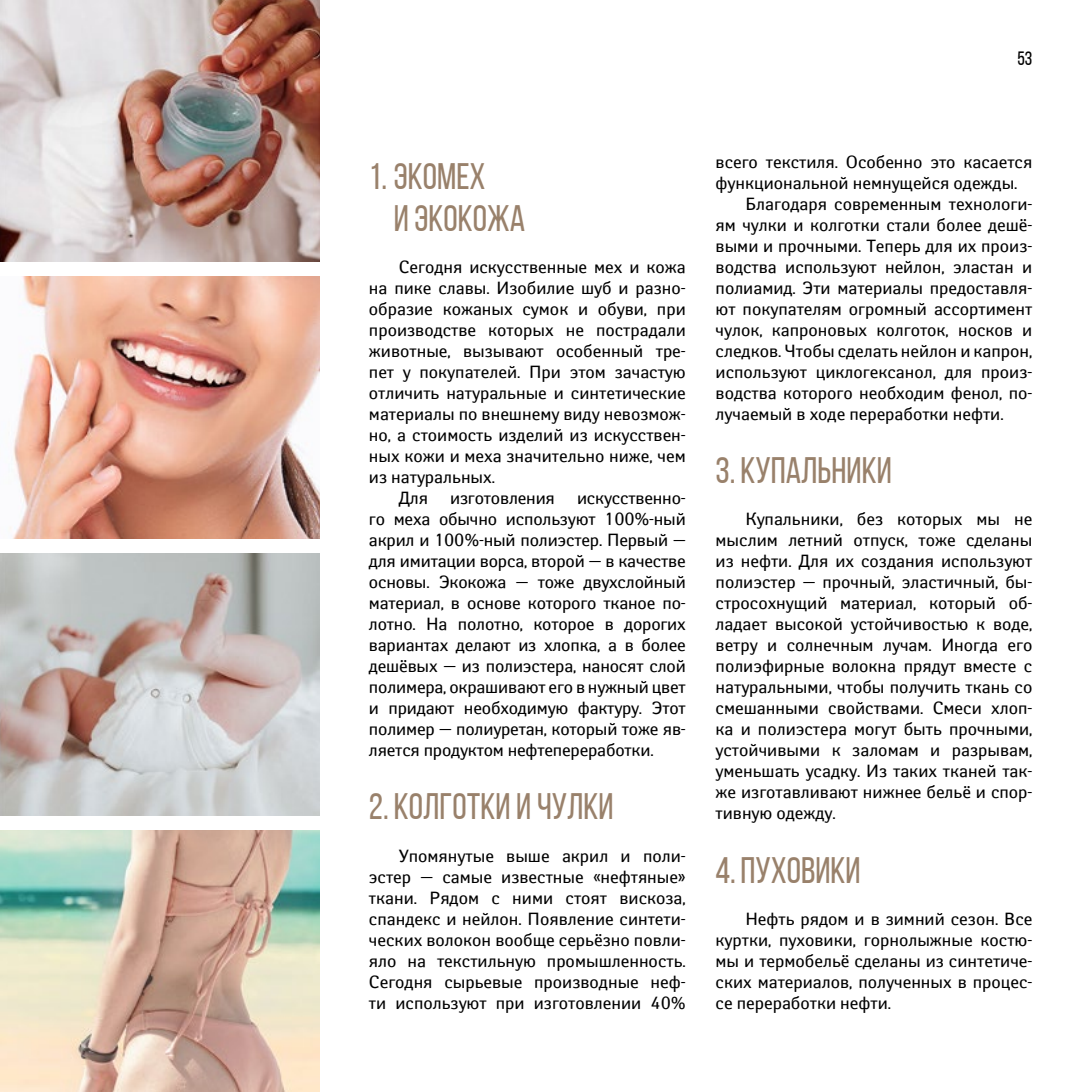
<style>
.page{position:relative;width:1092px;height:1092px;background:#fff}
.page>*{position:absolute;margin:0;border:0;box-sizing:border-box;transform-origin:0 0}
.t1{font:36.75px/42px "Bebas Neue";color:#99816b}
.t2{font:19.25px "Bebas Neue";color:#000}
.t3{font:17.5px/21px "Yanus C";color:#000;text-align:justify}
</style>
<div class="page">
<img style="left:0;top:0;width:319px;height:262px">
<img style="left:10px;top:277px;width:309px;height:261px">
<img style="left:0;top:553px;width:319px;height:262px">
<img style="left:0;top:830px;width:319px;height:261px">
<p class="t2" style="left:1017px;top:48px;width:16px">53</p>
<h1 class="t1" style="left:394px;top:155px;width:133px;text-indent:-25px">1. ЭКОМЕХ<br>И ЭКОКОЖА</h1>
<p class="t3" style="left:399px;top:256px;width:288px">Сегодня искусственные мех и кожа</p>
<p class="t3" style="left:369px;top:277px;width:318px">на пике славы. Изобилие шуб и разно-</p>
<p class="t3" style="left:369px;top:298px;width:318px">образие кожаных сумок и обуви, при</p>
<p class="t3" style="left:369px;top:319px;width:318px">производстве которых не пострадали</p>
<p class="t3" style="left:369px;top:340px;width:318px">животные, вызывают особенный тре-</p>
<p class="t3" style="left:369px;top:361px;width:318px">пет у покупателей. При этом зачастую</p>
<p class="t3" style="left:369px;top:382px;width:318px">отличить натуральные и синтетические</p>
<p class="t3" style="left:369px;top:403px;width:318px">материалы по внешнему виду невозмож-</p>
<p class="t3" style="left:369px;top:424px;width:318px">но, а стоимость изделий из искусствен-</p>
<p class="t3" style="left:369px;top:445px;width:318px">ных кожи и меха значительно ниже, чем</p>
<p class="t3" style="left:369px;top:466px;width:128px">из натуральных.</p>
<p class="t3" style="left:399px;top:487px;width:31px">Для</p>
<p class="t3" style="left:450px;top:487px;width:106px">изготовления</p>
<p class="t3" style="left:369px;top:487px;width:318px;text-indent:208px">искусственно&shy;го меха обычно используют 100%-ный акрил и 100%-ный полиэстер. Первый — для имитации ворса, второй — в качестве основы. Экокожа — тоже двухслойный материал, в основе которого тканое по&shy;лотно. На полотно, которое в дорогих вариантах делают из хлопка, а в более дешёвых — из полиэстера, наносят слой полимера, окрашивают его в нужный цвет и придают необходимую фактуру. Этот полимер — полиуретан, который тоже яв&shy;ляется продуктом нефтепереработки.</p>
<h1 class="t1" style="left:369px;top:785px;width:246px">2. КОЛГОТКИ И ЧУЛКИ</h1>
<p class="t3" style="left:369px;top:844px;width:318px;text-indent:30px">Упомянутые выше акрил и поли&shy;эстер — самые известные «нефтяные» ткани. Рядом с ними стоят вискоза, спандекс и нейлон. Появление синтети&shy;ческих волокон вообще серьёзно повли&shy;яло на текстильную промышленность.<br>Сегодня сырьевые производные неф&shy;ти используют при изготовлении 40%</p>
<p class="t3" style="left:715px;top:151px;width:318px">всего текстиля. Особенно это касается</p>
<p class="t3" style="left:715px;top:172px;width:303px">функциональной немнущейся одежды.</p>
<p class="t3" style="left:745px;top:193px;width:288px">Благодаря современным технологи-</p>
<p class="t3" style="left:715px;top:214px;width:318px">ям чулки и колготки стали более дешё-</p>
<p class="t3" style="left:715px;top:235px;width:318px">выми и прочными. Теперь для их произ-</p>
<p class="t3" style="left:715px;top:256px;width:318px">водства используют нейлон, эластан и</p>
<p class="t3" style="left:715px;top:277px;width:318px">полиамид. Эти материалы предоставля-</p>
<p class="t3" style="left:715px;top:298px;width:318px">ют покупателям огромный ассортимент</p>
<p class="t3" style="left:715px;top:319px;width:318px">чулок, капроновых колготок, носков и</p>
<p class="t3" style="left:715px;top:340px;width:318px">следков. Чтобы сделать нейлон и капрон,</p>
<p class="t3" style="left:715px;top:361px;width:318px">используют циклогексанол, для произ-</p>
<p class="t3" style="left:715px;top:382px;width:318px">водства которого необходим фенол, по-</p>
<p class="t3" style="left:715px;top:403px;width:289px">лучаемый в ходе переработки нефти.</p>
<h1 class="t1" style="left:715px;top:449px;width:178px">3. КУПАЛЬНИКИ</h1>
<p class="t3" style="left:715px;top:508px;width:318px;text-indent:30px">Купальники, без которых мы не мыслим летний отпуск, тоже сделаны из нефти. Для их создания используют полиэстер — прочный, эластичный, бы&shy;стросохнущий материал, который об&shy;ладает высокой устойчивостью к воде, ветру и солнечным лучам. Иногда его полиэфирные волокна прядут вместе с натуральными, чтобы получить ткань со смешанными свойствами. Смеси хлоп&shy;ка и полиэстера могут быть прочными, устойчивыми к заломам и разрывам, уменьшать усадку. Из таких тканей так&shy;же изготавливают нижнее бельё и спор&shy;тивную одежду.</p>
<h1 class="t1" style="left:715px;top:848px;width:146px">4. ПУХОВИКИ</h1>
<p class="t3" style="left:715px;top:907px;width:318px;text-indent:30px">Нефть рядом и в зимний сезон. Все куртки, пуховики, горнолыжные костю&shy;мы и термобельё сделаны из синтетиче&shy;ских материалов, полученных в процес&shy;се переработки нефти.</p>
</div>
